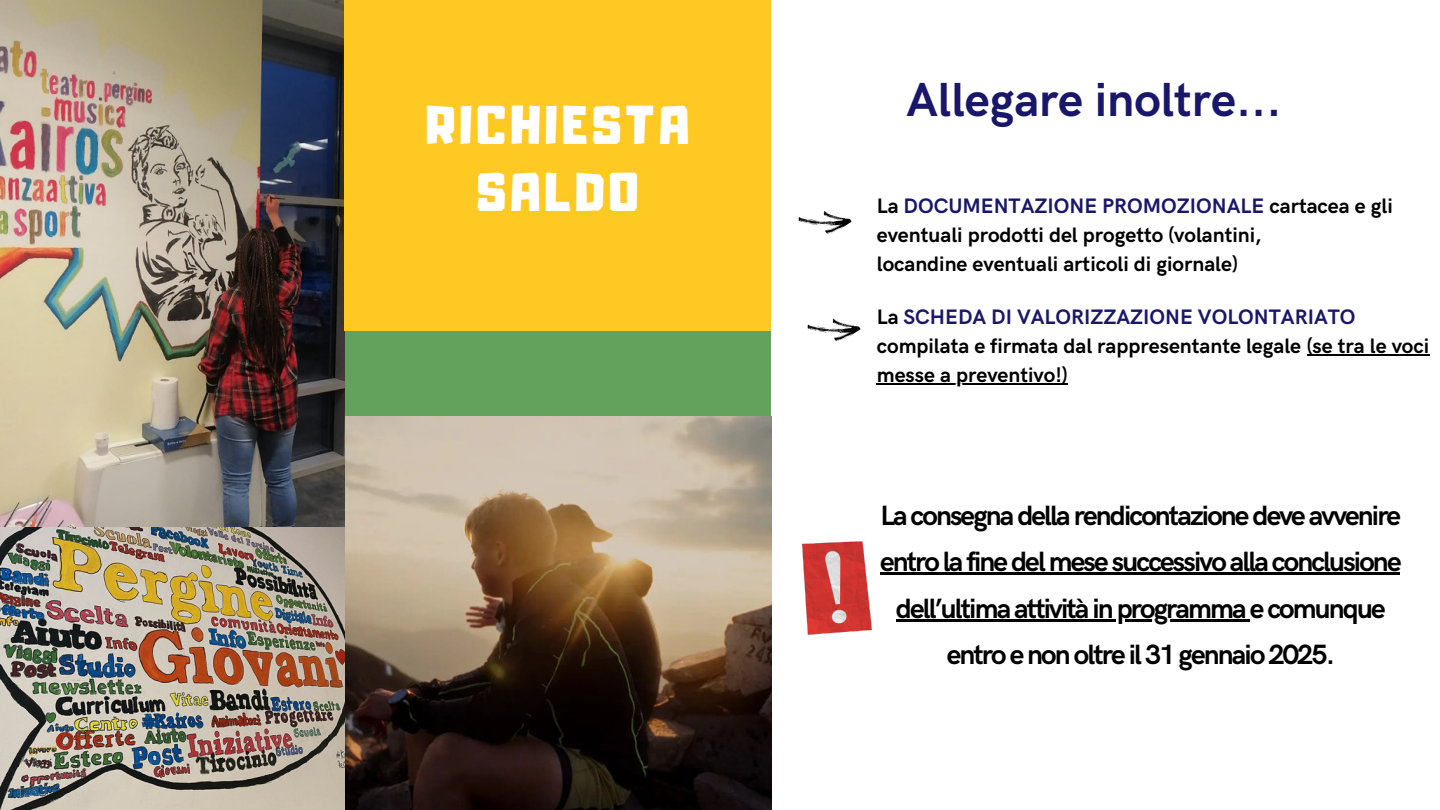
<style>
.page{position:relative;width:1440px;height:810px;background:#fff}
.page>*{position:absolute;margin:0;border:0;box-sizing:border-box;transform-origin:0 0}
.t1{font:700 48px "HK Grotesk";color:#191769}
.t2{font:48px/67.1px "Adumu";letter-spacing:.095em;color:#fff;text-align:center}
.t3{font:700 28px/46.5px "HK Grotesk";letter-spacing:-.065em;color:#000;text-align:center}
.t4{font:700 21px/29.2px "HK Grotesk";color:#000}
.s1{color:#191769}
</style>
<div class="page">
<div style="left:344px;top:317px;width:427px;height:216px;background:#62a25d"></div>
<img style="left:344px;top:416px;width:427px;height:394px">
<img style="left:0;top:0;width:344px;height:528px">
<div style="left:344px;top:0;width:427px;height:331px;background:#ffc924"></div>
<img style="left:802px;top:541px;width:69px;height:94px">
<img style="left:798px;top:211px;width:54px;height:23px">
<img style="left:807px;top:318px;width:54px;height:23px">
<img style="left:0;top:528px;width:344px;height:282px">
<hr style="left:1307px;top:354px;width:122px;height:2px;background:#000">
<hr style="left:877px;top:384px;width:191px;height:1px;background:#000">
<hr style="left:880px;top:573px;width:520px;height:2px;background:#000">
<hr style="left:896px;top:619px;width:354px;height:2px;background:#000">
<h1 class="t2" style="left:426px;top:96px;width:264px">RICHIESTA<br>SALDO</h1>
<p class="t1" style="left:907px;top:73px;width:376px">Allegare inoltre...</p>
<p class="t4" style="left:877px;top:192px;width:517px">La <span class="s1">DOCUMENTAZIONE PROMOZIONALE</span> cartacea e gli eventuali prodotti del progetto (volantini,</p>
<p class="t4" style="left:877px;top:250px;width:363px">locandine eventuali articoli di giornale)</p>
<p class="t4" style="left:877px;top:303px;width:554px">La <span class="s1">SCHEDA DI VALORIZZAZIONE VOLONTARIATO </span>compilata e firmata dal rappresentante legale (se tra le voci</p>
<p class="t4" style="left:877px;top:361px;width:192px">messe a preventivo!)</p>
<h3 class="t3" style="left:880px;top:493px;width:523px">La consegna della rendicontazione deve avvenire entro la fine del mese successivo alla conclusione dell’ultima attività in programma e comunque entro e non oltre il 31 gennaio 2025.</h3>
</div>
